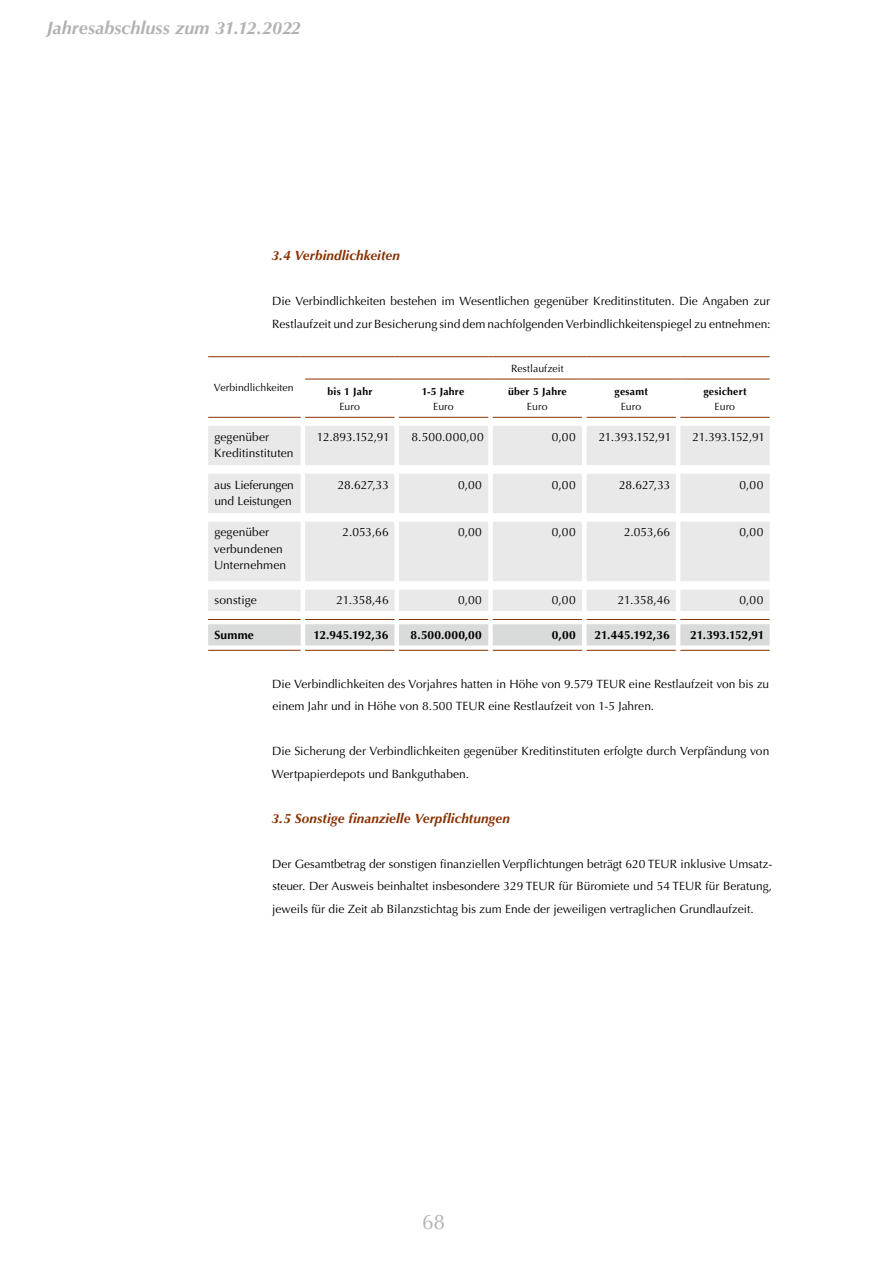
<style>
.page{position:relative;width:893px;height:1263px;background:#fff}
.page>*{position:absolute;margin:0;border:0;box-sizing:border-box;transform-origin:0 0}
.t1{font:21px "Optima LT Std";color:#b1b2b3}
.t2{font:italic 700 18px "Optima LT Std";letter-spacing:.005em;color:#b1b2b3}
.t3{font:italic 700 13.5px "Optima LT Std";letter-spacing:.005em;color:#893000}
.t4{font:12px/22.5px "Optima LT Std";letter-spacing:-.005em;color:#000}
.t5{font:700 12px "Optima LT Std";letter-spacing:-.005em;color:#000}
.t6{font:12px "Optima LT Std";letter-spacing:-.025em;color:#000}
.t7{font:12px "Optima LT Std";letter-spacing:.015em;color:#000}
.t8{font:10.5px "Optima LT Std";color:#000}
.t9{font:700 10.5px "Optima LT Std";letter-spacing:.02em;color:#000}
</style>
<div class="page">
<svg style="left:208px;top:426px;width:562px;height:185px;fill:#e9e9e9"></svg>
<svg style="left:208px;top:624px;width:562px;height:21px"></svg>
<hr style="left:208px;top:356px;width:93px;height:1px;background:#893000">
<hr style="left:305px;top:356px;width:89px;height:1px;background:#893000">
<hr style="left:399px;top:356px;width:89px;height:1px;background:#893000">
<hr style="left:493px;top:356px;width:89px;height:1px;background:#893000">
<hr style="left:587px;top:356px;width:89px;height:1px;background:#893000">
<hr style="left:680px;top:356px;width:90px;height:1px;background:#893000">
<hr style="left:305px;top:379px;width:89px;height:1px;background:#893000">
<hr style="left:399px;top:379px;width:89px;height:1px;background:#893000">
<hr style="left:493px;top:379px;width:89px;height:1px;background:#893000">
<hr style="left:587px;top:379px;width:89px;height:1px;background:#893000">
<hr style="left:680px;top:379px;width:90px;height:1px;background:#893000">
<hr style="left:305px;top:417px;width:89px;height:1px;background:#893000">
<hr style="left:399px;top:417px;width:89px;height:1px;background:#893000">
<hr style="left:493px;top:417px;width:89px;height:1px;background:#893000">
<hr style="left:587px;top:417px;width:89px;height:1px;background:#893000">
<hr style="left:680px;top:417px;width:90px;height:1px;background:#893000">
<hr style="left:208px;top:417px;width:93px;height:1px;background:#893000">
<hr style="left:208px;top:619px;width:93px;height:1px;background:#893000">
<hr style="left:305px;top:619px;width:89px;height:1px;background:#893000">
<hr style="left:399px;top:619px;width:89px;height:1px;background:#893000">
<hr style="left:493px;top:619px;width:89px;height:1px;background:#893000">
<hr style="left:587px;top:619px;width:89px;height:1px;background:#893000">
<hr style="left:680px;top:619px;width:90px;height:1px;background:#893000">
<hr style="left:208px;top:650px;width:93px;height:1px;background:#893000">
<hr style="left:305px;top:650px;width:89px;height:1px;background:#893000">
<hr style="left:399px;top:650px;width:89px;height:1px;background:#893000">
<hr style="left:493px;top:650px;width:89px;height:1px;background:#893000">
<hr style="left:587px;top:650px;width:89px;height:1px;background:#893000">
<hr style="left:680px;top:650px;width:90px;height:1px;background:#893000">
<h2 class="t2" style="left:47px;top:18px;width:256px">Jahresabschluss zum 31.12.2022</h2>
<p class="t3" style="left:272px;top:248px;width:130px">3.4 Verbindlichkeiten</p>
<p class="t4" style="left:272px;top:290px;width:500px">Die Verbindlichkeiten bestehen im Wesentlichen gegenüber Kreditinstituten. Die Angaben zur<br>Restlaufzeit und zur Besicherung sind dem nachfolgenden Verbindlichkeitenspiegel zu entnehmen:</p>
<p class="t8" style="left:214px;top:381px;width:81px">Verbindlichkeiten</p>
<p class="t9" style="left:328px;top:385px;width:46px">bis 1 Jahr</p>
<p class="t8" style="left:339px;top:400px;width:22px">Euro</p>
<p class="t9" style="left:422px;top:385px;width:44px">1-5 Jahre</p>
<p class="t8" style="left:433px;top:400px;width:22px">Euro</p>
<p class="t8" style="left:511px;top:362px;width:54px">Restlaufzeit</p>
<p class="t9" style="left:508px;top:385px;width:60px">über 5 Jahre</p>
<p class="t8" style="left:527px;top:400px;width:22px">Euro</p>
<p class="t9" style="left:615px;top:385px;width:35px">gesamt</p>
<p class="t8" style="left:621px;top:400px;width:22px">Euro</p>
<p class="t9" style="left:703px;top:385px;width:45px">gesichert</p>
<p class="t8" style="left:715px;top:400px;width:22px">Euro</p>
<p class="t4" style="left:214px;top:428px;width:81px;line-height:16.5px">gegenüber<br>Kreditinstituten</p>
<p class="t4" style="left:317px;top:425px;width:74px">12.893.152,91</p>
<p class="t4" style="left:411px;top:425px;width:74px">8.500.000,00</p>
<p class="t4" style="left:552px;top:425px;width:25px">0,00</p>
<p class="t6" style="left:599px;top:430px;width:74px">21.393.152,91</p>
<p class="t6" style="left:692px;top:430px;width:74px">21.393.152,91</p>
<p class="t4" style="left:214px;top:476px;width:81px;line-height:16.5px">aus Lieferungen und Leistungen</p>
<p class="t4" style="left:338px;top:473px;width:53px">28.627,33</p>
<p class="t4" style="left:458px;top:473px;width:25px">0,00</p>
<p class="t4" style="left:552px;top:473px;width:25px">0,00</p>
<p class="t4" style="left:619px;top:473px;width:53px">28.627,33</p>
<p class="t4" style="left:739px;top:473px;width:25px">0,00</p>
<p class="t4" style="left:214px;top:524px;width:74px;line-height:16.5px">gegenüber verbundenen<br>Unternehmen</p>
<p class="t4" style="left:343px;top:521px;width:48px">2.053,66</p>
<p class="t4" style="left:458px;top:521px;width:25px">0,00</p>
<p class="t4" style="left:552px;top:521px;width:25px">0,00</p>
<p class="t4" style="left:624px;top:521px;width:48px">2.053,66</p>
<p class="t4" style="left:739px;top:521px;width:25px">0,00</p>
<p class="t7" style="left:214px;top:593px;width:44px">sonstige</p>
<p class="t4" style="left:336px;top:589px;width:54px">21.358,46</p>
<p class="t4" style="left:458px;top:589px;width:25px">0,00</p>
<p class="t4" style="left:552px;top:589px;width:25px">0,00</p>
<p class="t4" style="left:618px;top:589px;width:54px">21.358,46</p>
<p class="t4" style="left:739px;top:589px;width:25px">0,00</p>
<p class="t5" style="left:214px;top:628px;width:41px">Summe</p>
<p class="t5" style="left:313px;top:628px;width:77px">12.945.192,36</p>
<p class="t5" style="left:411px;top:628px;width:73px">8.500.000,00</p>
<p class="t5" style="left:552px;top:628px;width:25px">0,00</p>
<p class="t5" style="left:594px;top:628px;width:77px">21.445.192,36</p>
<p class="t5" style="left:690px;top:628px;width:76px">21.393.152,91</p>
<p class="t4" style="left:272px;top:673px;width:499px">Die Verbindlichkeiten des Vorjahres hatten in Höhe von 9.579 TEUR eine Restlaufzeit von bis zu einem Jahr und in Höhe von 8.500 TEUR eine Restlaufzeit von 1-5 Jahren.</p>
<p class="t4" style="left:272px;top:740px;width:499px">Die Sicherung der Verbindlichkeiten gegenüber Kreditinstituten erfolgte durch Verpfändung von<br>Wertpapierdepots und Bankguthaben.</p>
<p class="t3" style="left:272px;top:810px;width:240px">3.5 Sonstige finanzielle Verpflichtungen</p>
<p class="t4" style="left:272px;top:853px;width:502px;text-align:justify">Der Gesamtbetrag der sonstigen finanziellen Verpflichtungen beträgt 620 TEUR inklusive Umsatz&shy;steuer. Der Ausweis beinhaltet insbesondere 329 TEUR für Büromiete und 54 TEUR für Beratung, jeweils für die Zeit ab Bilanzstichtag bis zum Ende der jeweiligen vertraglichen Grundlaufzeit.</p>
<h1 class="t1" style="left:422px;top:1210px;width:25px">68</h1>
</div>
